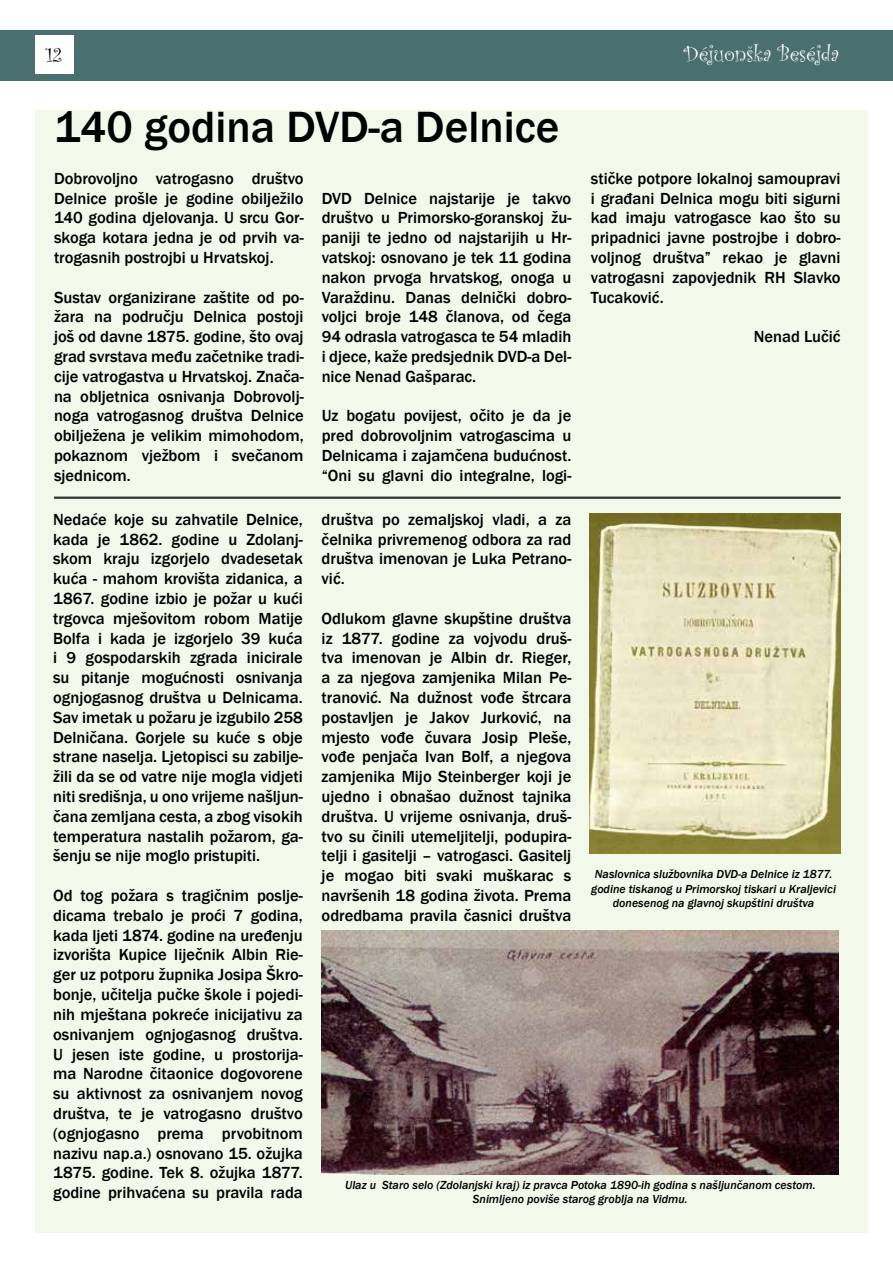
<style>
.page{position:relative;width:893px;height:1263px;background:#fff}
.page>*{position:absolute;margin:0;border:0;box-sizing:border-box;transform-origin:0 0}
.t1{font:500 45px "Franklin Gothic";color:#000}
.t2{font:22.5px "Curlz";color:#fff}
.t3{font:21px "Curlz";color:#000}
.t4{font:500 16.5px/19.8px "Franklin Gothic";color:#000;text-align:justify}
.t5{font:italic 500 12px/14.4px "Franklin Gothic";color:#000;text-align:center}
</style>
<div class="page">
<div style="left:0;top:30px;width:893px;height:50px;background:#496f6e"></div>
<div style="left:35px;top:35px;width:38px;height:39px;background:#fff"></div>
<div style="left:35px;top:111px;width:832px;height:1122px;background:#f2f8ea"></div>
<img style="left:322px;top:930px;width:517px;height:244px">
<img style="left:590px;top:514px;width:251px;height:340px">
<hr style="left:54px;top:498px;width:787px;height:1px;background:#000">
<hr style="left:54px;top:497px;width:787px;height:1px;background:#000">
<p class="t3" style="left:46px;top:40px;width:17px">12</p>
<h2 class="t2" style="left:684px;top:38px;width:156px">Déjuonška Beséjda</h2>
<h1 class="t1" style="left:54px;top:99px;width:507px">140 godina DVD-a Delnice</h1>
<p class="t4" style="left:54px;top:169px;width:251px">Dobrovoljno vatrogasno društvo Delnice prošle je godine obilježilo 140 godina djelovanja. U srcu Gor&shy;skoga kotara jedna je od prvih va&shy;trogasnih postrojbi u Hrvatskoj.</p>
<p class="t4" style="left:54px;top:287px;width:251px">Sustav organizirane zaštite od po&shy;žara na području Delnica postoji još od davne 1875. godine, što ovaj grad svrstava među začetnike tradi&shy;cije vatrogastva u Hrvatskoj. Znača&shy;na obljetnica osnivanja Dobrovolj&shy;noga vatrogasnog društva Delnice obilježena je velikim mimohodom, pokaznom vježbom i svečanom sjednicom.</p>
<p class="t4" style="left:53px;top:510px;width:251px">Nedaće koje su zahvatile Delnice, kada je 1862. godine u Zdolanj&shy;skom kraju izgorjelo dvadesetak kuća - mahom krovišta zidanica, a 1867. godine izbio je požar u kući trgovca mješovitom robom Matije Bolfa i kada je izgorjelo 39 kuća i 9 gospodarskih zgrada inicirale su pitanje mogućnosti osnivanja ognjogasnog društva u Delnicama.<br>Sav imetak u požaru je izgubilo 258<br>Delničana. Gorjele su kuće s obje strane naselja. Ljetopisci su zabilje&shy;žili da se od vatre nije mogla vidjeti niti središnja, u ono vrijeme našljun&shy;čana zemljana cesta, a zbog visokih temperatura nastalih požarom, ga&shy;šenju se nije moglo pristupiti.</p>
<p class="t4" style="left:53px;top:886px;width:251px">Od tog požara s tragičnim poslje&shy;dicama trebalo je proći 7 godina, kada ljeti 1874. godine na uređenju izvorišta Kupice liječnik Albin Rie&shy;ger uz potporu župnika Josipa Škro&shy;bonje, učitelja pučke škole i pojedi&shy;nih mještana pokreće inicijativu za osnivanjem ognjogasnog društva.<br>U jesen iste godine, u prostorija&shy;ma Narodne čitaonice dogovorene su aktivnost za osnivanjem novog društva, te je vatrogasno društvo (ognjogasno prema prvobitnom nazivu nap.a.) osnovano 15. ožujka 1875. godine. Tek 8. ožujka 1877. godine prihvaćena su pravila rada</p>
<p class="t4" style="left:591px;top:169px;width:251px">stičke potpore lokalnoj samoupravi i građani Delnica mogu biti sigurni kad imaju vatrogasce kao što su pripadnici javne postrojbe i dobro&shy;voljnog društva” rekao je glavni vatrogasni zapovjednik RH Slavko Tucaković.</p>
<p class="t4" style="left:754px;top:327px;width:88px">Nenad Lučić</p>
<p class="t4" style="left:322px;top:188px;width:251px">DVD Delnice najstarije je takvo društvo u Primorsko-goranskoj žu&shy;paniji te jedno od najstarijih u Hr&shy;vatskoj: osnovano je tek 11 godina nakon prvoga hrvatskog, onoga u Varaždinu. Danas delnički dobro&shy;voljci broje 148 članova, od čega 94 odrasla vatrogasca te 54 mladih i djece, kaže predsjednik DVD-a Del&shy;nice Nenad Gašparac.</p>
<p class="t4" style="left:322px;top:406px;width:251px">Uz bogatu povijest, očito je da je pred dobrovoljnim vatrogascima u Delnicama i zajamčena budućnost. “Oni su glavni dio integralne, logi-</p>
<p class="t4" style="left:322px;top:510px;width:251px">društva po zemaljskoj vladi, a za čelnika privremenog odbora za rad društva imenovan je Luka Petrano&shy;vić.</p>
<p class="t4" style="left:322px;top:609px;width:251px">Odlukom glavne skupštine društva iz 1877. godine za vojvodu druš&shy;tva imenovan je Albin dr. Rieger, a za njegova zamjenika Milan Pe&shy;tranović. Na dužnost vođe štrcara postavljen je Jakov Jurković, na mjesto vođe čuvara Josip Pleše, vođe penjača Ivan Bolf, a njegova zamjenika Mijo Steinberger koji je ujedno i obnašao dužnost tajnika društva. U vrijeme osnivanja, druš&shy;tvo su činili utemeljitelji, podupira&shy;telji i gasitelji – vatrogasci. Gasitelj je mogao biti svaki muškarac s navršenih 18 godina života. Prema odredbama pravila časnici društva</p>
<p class="t5" style="left:591px;top:867px;width:246px">Naslovnica službovnika DVD-a Delnice iz 1877. godine tiskanog u Primorskoj tiskari u Kraljevici donesenog na glavnoj skupštini društva</p>
<p class="t5" style="left:345px;top:1177px;width:472px">Ulaz u Staro selo (Zdolanjski kraj) iz pravca Potoka 1890-ih godina s našljunčanom cestom.<br>Snimljeno poviše starog groblja na Vidmu.</p>
</div>
